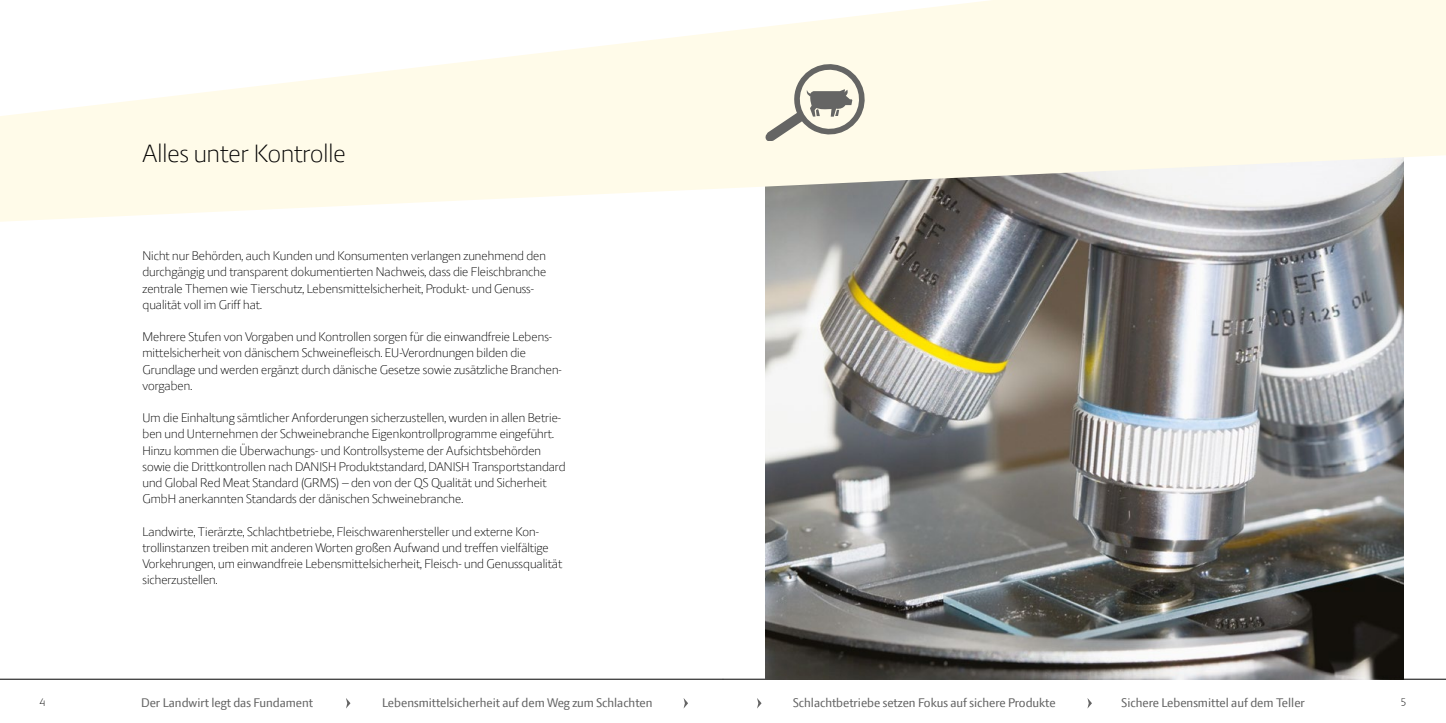
<style>
.page{position:relative;width:1446px;height:723px;background:#fff}
.page>*{position:absolute;margin:0;border:0;box-sizing:border-box;transform-origin:0 0}
.t1{font:300 27px "LF Press Sans";color:#000}
.t2{font:300 13.5px/16.2px "LF Press Sans";color:#000}
.t3{font:13.5px "LF Press Sans";color:#646464}
.t4{font:300 12px "LF Press Sans";color:#000}
</style>
<div class="page">
<hr style="left:0;top:679px;width:723px;height:1px;background:#000">
<hr style="left:723px;top:679px;width:723px;height:1px;background:#000">
<svg style="left:0;top:32px;width:723px;height:190px;fill:#fffbe9"></svg>
<svg style="left:346px;top:698px;width:4px;height:10px"></svg>
<svg style="left:683px;top:698px;width:5px;height:10px"></svg>
<svg style="left:757px;top:698px;width:4px;height:10px"></svg>
<svg style="left:1087px;top:698px;width:5px;height:10px"></svg>
<img style="left:765px;top:188px;width:638px;height:491px">
<svg style="left:723px;top:0;width:723px;height:188px;background:#fbf7e7"></svg>
<svg style="left:765px;top:64px;width:99px;height:76px;background:#d0cdc0"></svg>
<h1 class="t1" style="left:142px;top:137px;width:205px">Alles unter Kontrolle</h1>
<p class="t2" style="left:142px;top:247px;width:405px">Nicht nur Behörden, auch Kunden und Konsumenten verlangen zunehmend den durchgängig und transparent dokumentierten Nachweis, dass die Fleischbranche zentrale Themen wie Tierschutz, Lebensmittelsicherheit, Produkt- und Genuss&shy;qualität voll im Griff hat.</p>
<p class="t2" style="left:142px;top:328px;width:421px">Mehrere Stufen von Vorgaben und Kontrollen sorgen für die einwandfreie Lebens&shy;mittelsicherheit von dänischem Schweinefleisch. EU-Verordnungen bilden die Grundlage und werden ergänzt durch dänische Gesetze sowie zusätzliche Branchen&shy;vorgaben.</p>
<p class="t2" style="left:142px;top:409px;width:424px">Um die Einhaltung sämtlicher Anforderungen sicherzustellen, wurden in allen Betrie&shy;ben und Unternehmen der Schweinebranche Eigenkontrollprogramme eingeführt.<br>Hinzu kommen die Überwachungs- und Kontrollsysteme der Aufsichtsbehörden sowie die Drittkontrollen nach DANISH Produktstandard, DANISH Transportstandard und Global Red Meat Standard (GRMS) – den von der QS Qualität und Sicherheit GmbH anerkannten Standards der dänischen Schweinebranche.</p>
<p class="t2" style="left:142px;top:523px;width:421px">Landwirte, Tierärzte, Schlachtbetriebe, Fleischwarenhersteller und externe Kon&shy;trollinstanzen treiben mit anderen Worten großen Aufwand und treffen vielfältige Vorkehrungen, um einwandfreie Lebensmittelsicherheit, Fleisch- und Genussqualität sicherzustellen.</p>
<p class="t4" style="left:40px;top:695px;width:7px">4</p>
<p class="t3" style="left:141px;top:694px;width:174px">Der Landwirt legt das Fundament</p>
<p class="t3" style="left:382px;top:694px;width:272px">Lebensmittelsicherheit auf dem Weg zum Schlachten</p>
<p class="t3" style="left:793px;top:694px;width:264px">Schlachtbetriebe setzen Fokus auf sichere Produkte</p>
<p class="t3" style="left:1121px;top:694px;width:185px">Sichere Lebensmittel auf dem Teller</p>
<p class="t4" style="left:1400px;top:695px;width:7px">5</p>
</div>
